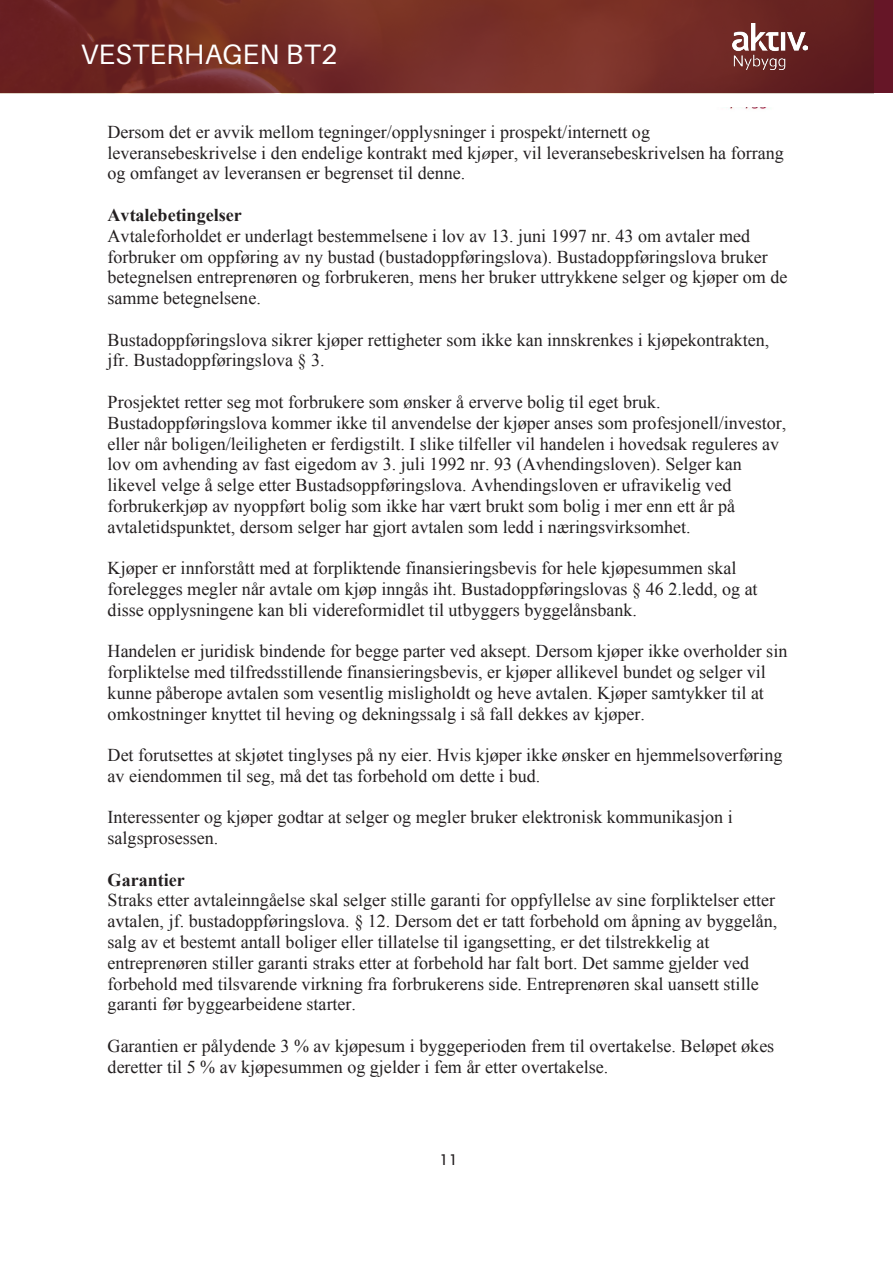
<style>
.page{position:relative;width:893px;height:1263px;background:#fff}
.page>*{position:absolute;margin:0;border:0;box-sizing:border-box;transform-origin:0 0}
.t1{font:28.05px "Aileron";letter-spacing:.01em;color:#fff}
.t2{font:18px/20.7px "Times New Roman";color:#231f20}
.t3{font:15px "Lucida Sans";color:#231f20}
.s1{font-style:italic}
.s2{font-weight:700}
</style>
<div class="page">
<div style="left:0;top:0;width:893px;height:93px;background:#661627"></div>
<img style="left:2px;top:0;width:872px;height:93px">
<img style="left:733px;top:24px;width:74px;height:46px">
<img style="left:726px;top:107px;width:42px;height:3px">
<h1 class="t1" style="left:81px;top:39px;width:258px">VESTERHAGEN BT2</h1>
<p class="t2" style="left:108px;top:121px;width:678px">Dersom det er avvik mellom tegninger/opplysninger i prospekt/internett og leveransebeskrivelse i den endelige kontrakt med kj<span class="s1">ø</span>per, vil leveransebeskrivelsen ha forrang og omfanget av leveransen er begrenset til denne.</p>
<p class="t2" style="left:108px;top:204px;width:681px"><span class="s2">Avtalebetingelser<br></span>Avtaleforholdet er underlagt bestemmelsene i lov av 13. juni 1997 nr. 43 om avtaler med forbruker om oppføring av ny bustad (bustadoppføringslova). Bustadoppføringslova bruker betegnelsen entreprenøren og forbrukeren, mens her bruker uttrykkene selger og kjøper om de samme betegnelsene.</p>
<p class="t2" style="left:108px;top:329px;width:663px">Bustadoppføringslova sikrer kjøper rettigheter som ikke kan innskrenkes i kjøpekontrakten, jfr. Bustadoppføringslova § 3.</p>
<p class="t2" style="left:108px;top:391px;width:680px">Prosjektet retter seg mot forbrukere som ønsker å erverve bolig til eget bruk.<br>Bustadoppføringslova kommer ikke til anvendelse der kjøper anses som profesjonell/investor, eller når boligen/leiligheten er ferdigstilt. I slike tilfeller vil handelen i hovedsak reguleres av lov om avhending av fast eigedom av 3. juli 1992 nr. 93 (Avhendingsloven). Selger kan likevel velge å selge etter Bustadsoppføringslova. Avhendingsloven er ufravikelig ved forbrukerkjøp av nyoppført bolig som ikke har vært brukt som bolig i mer enn ett år på avtaletidspunktet, dersom selger har gjort avtalen som ledd i næringsvirksomhet.</p>
<p class="t2" style="left:108px;top:557px;width:651px">Kjøper er innforstått med at forpliktende finansieringsbevis for hele kjøpesummen skal forelegges megler når avtale om kjøp inngås iht. Bustadoppføringslovas § 46 2.ledd, og at disse opplysningene kan bli videreformidlet til utbyggers byggelånsbank.</p>
<p class="t2" style="left:108px;top:640px;width:681px">Handelen er juridisk bindende for begge parter ved aksept. Dersom kjøper ikke overholder sin forpliktelse med tilfredsstillende finansieringsbevis, er kjøper allikevel bundet og selger vil kunne påberope avtalen som vesentlig misligholdt og heve avtalen. Kjøper samtykker til at omkostninger knyttet til heving og dekningssalg i så fall dekkes av kjøper.</p>
<p class="t2" style="left:108px;top:744px;width:676px">Det forutsettes at skjøtet tinglyses på ny eier. Hvis kjøper ikke ønsker en hjemmelsoverføring av eiendommen til seg, må det tas forbehold om dette i bud.</p>
<p class="t2" style="left:108px;top:807px;width:627px">Interessenter og kjøper godtar at selger og megler bruker elektronisk kommunikasjon i salgsprosessen.</p>
<p class="t2" style="left:108px;top:869px;width:671px"><span class="s2">Garantier<br></span>Straks etter avtaleinngåelse skal selger stille garanti for oppfyllelse av sine forpliktelser etter avtalen, jf. bustadoppføringslova. § 12. Dersom det er tatt forbehold om åpning av byggelån, salg av et bestemt antall boliger eller tillatelse til igangsetting, er det tilstrekkelig at entreprenøren stiller garanti straks etter at forbehold har falt bort. Det samme gjelder ved forbehold med tilsvarende virkning fra forbrukerens side. Entreprenøren skal uansett stille garanti før byggearbeidene starter.</p>
<p class="t2" style="left:108px;top:1035px;width:668px">Garantien er pålydende 3 % av kjøpesum i byggeperioden frem til overtakelse. Beløpet økes deretter til 5 % av kjøpesummen og gjelder i fem år etter overtakelse.</p>
<p class="t3" style="left:439px;top:1151px;width:21px">11</p>
</div>
